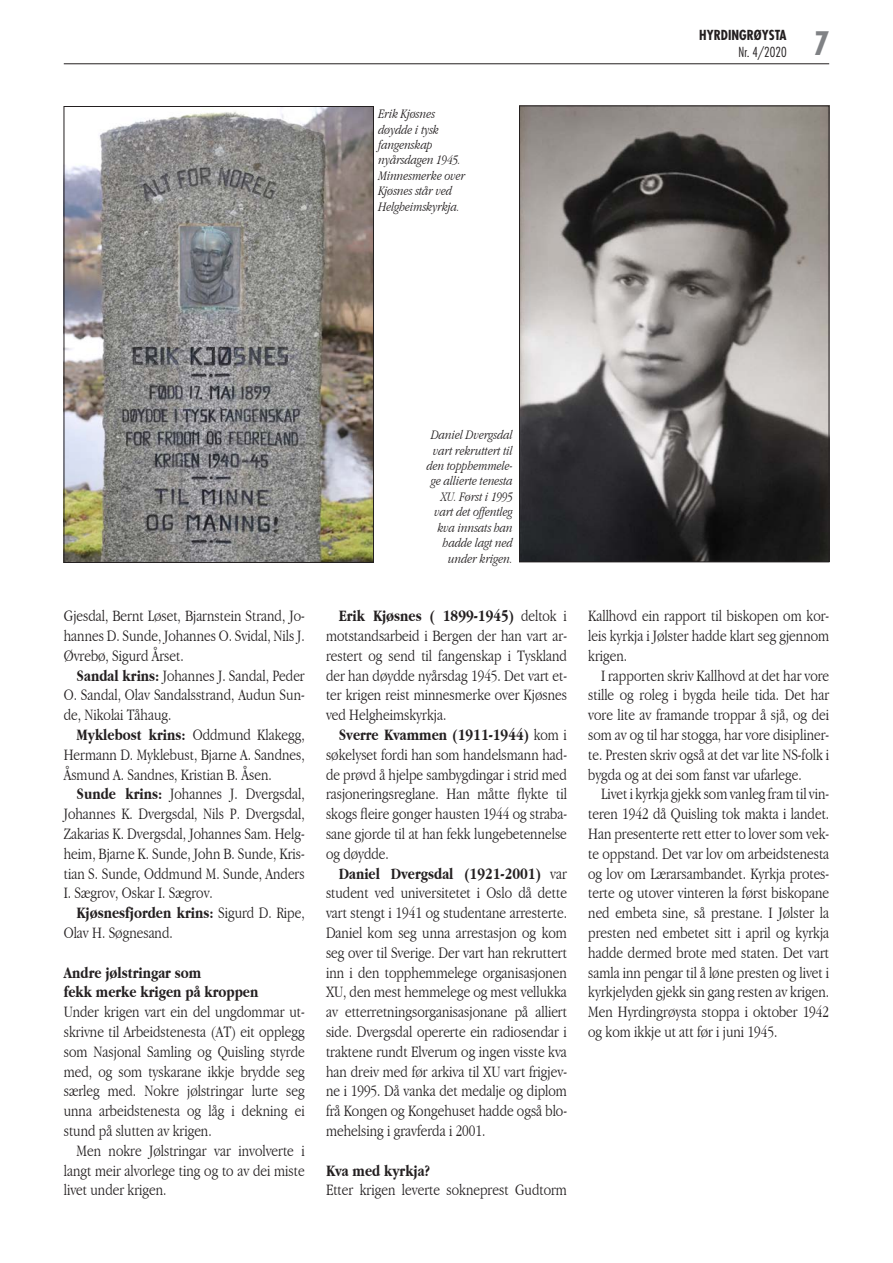
<style>
.page{position:relative;width:893px;height:1263px;background:#fff}
.page>*{position:absolute;margin:0;border:0;box-sizing:border-box;transform-origin:0 0}
.t1{font:700 condensed 31.5px "Futura";color:#808285}
.Brødtekst_innrykk{font:300 condensed 16.5px/19.8px "Garamond";color:#231f20;text-align:justify}
.Brødtekst{font:300 condensed 16.5px/19.8px "Garamond";color:#231f20;text-align:justify}
.Brødtekst_mellomtitt{font:700 condensed 16.5px/19.8px "Garamond";color:#231f20}
.Bilettekst{font:italic 300 condensed 13.5px/15.5px "Garamond";color:#231f20}
.t2{font:700 condensed 13.5px "Futura";color:#231f20}
.t3{font:300 condensed 13.5px "Futura";color:#231f20}
.s1{font-weight:700}
</style>
<div class="page">
<hr style="left:64px;top:64px;width:765px;height:1px;background:#231f20">
<img style="left:66px;top:108px;width:306px;height:453px">
<div style="left:64px;top:106px;width:310px;height:457px;border:1px solid #231f20"></div>
<img style="left:521px;top:108px;width:306px;height:452px">
<div style="left:519px;top:106px;width:310px;height:456px;border:1px solid #231f20"></div>
<p class="Bilettekst" style="left:378px;top:106px;width:88px">Erik Kjøsnes døydde i tysk fangenskap nyårsdagen 1945.<br>Minnesmerke over<br>Kjøsnes står ved<br>Helgheimskyrkja.</p>
<p class="t2" style="left:699px;top:27px;width:89px">HYRDINGRØYSTA</p>
<p class="t3" style="left:739px;top:43px;width:50px">Nr. 4/2020</p>
<h1 class="t1" style="left:814px;top:23px;width:17px">7</h1>
<p class="Brødtekst_innrykk" style="left:64px;top:606px;width:242px">Gjesdal, Bernt Løset, Bjarnstein Strand, Jo&shy;hannes D. Sunde, Johannes O. Svidal, Nils J.<br>Øvrebø, Sigurd Årset.</p>
<p class="Brødtekst_innrykk" style="left:64px;top:665px;width:242px;text-indent:13px"><span class="s1">Sandal krins:</span> Johannes J. Sandal, Peder O. Sandal, Olav Sandalsstrand, Audun Sun&shy;de, Nikolai Tåhaug.</p>
<p class="Brødtekst_innrykk" style="left:64px;top:725px;width:242px;text-indent:13px"><span class="s1">Myklebost krins:</span> Oddmund Klakegg, Hermann D. Myklebust, Bjarne A. Sandnes, Åsmund A. Sandnes, Kristian B. Åsen.</p>
<p class="Brødtekst_innrykk" style="left:64px;top:784px;width:242px;text-indent:13px"><span class="s1">Sunde krins:</span> Johannes J. Dvergsdal, Johannes K. Dvergsdal, Nils P. Dvergsdal, Zakarias K. Dvergsdal, Johannes Sam. Helg&shy;heim, Bjarne K. Sunde, John B. Sunde, Kris&shy;tian S. Sunde, Oddmund M. Sunde, Anders I. Sægrov, Oskar I. Sægrov.</p>
<p class="Brødtekst_innrykk" style="left:64px;top:903px;width:242px;text-indent:13px"><span class="s1">Kjøsnesfjorden krins:</span> Sigurd D. Ripe,<br>Olav H. Søgnesand.</p>
<p class="Brødtekst_mellomtitt" style="left:64px;top:962px;width:196px">Andre jølstringar som<br>fekk merke krigen på kroppen</p>
<p class="Brødtekst" style="left:64px;top:1002px;width:242px">Under krigen vart ein del ungdommar ut&shy;skrivne til Arbeidstenesta (AT) eit opplegg som Nasjonal Samling og Quisling styrde med, og som tyskarane ikkje brydde seg særleg med. Nokre jølstringar lurte seg unna arbeidstenesta og låg i dekning ei stund på slutten av krigen.</p>
<p class="Brødtekst_innrykk" style="left:64px;top:1141px;width:242px;text-indent:13px">Men nokre Jølstringar var involverte i langt meir alvorlege ting og to av dei miste livet under krigen.</p>
<p class="Bilettekst" style="left:427px;top:427px;width:88px;text-align:right">Daniel Dvergsdal vart rekruttert til den topphemmele&shy;ge allierte tenesta<br>XU. Først i 1995 vart det offentleg kva innsats han hadde lagt ned under krigen.</p>
<p class="Brødtekst_innrykk" style="left:326px;top:606px;width:242px;text-indent:13px"><span class="s1">Erik Kjøsnes ( 1899-1945)</span> deltok i motstandsarbeid i Bergen der han vart ar&shy;restert og send til fangenskap i Tyskland der han døydde nyårsdag 1945. Det vart et&shy;ter krigen reist minnesmerke over Kjøsnes ved Helgheimskyrkja.</p>
<p class="Brødtekst_innrykk" style="left:326px;top:725px;width:242px;text-indent:13px"><span class="s1">Sverre Kvammen (1911-1944)</span> kom i søkelyset fordi han som handelsmann had&shy;de prøvd å hjelpe sambygdingar i strid med rasjoneringsreglane. Han måtte flykte til skogs fleire gonger hausten 1944 og straba&shy;sane gjorde til at han fekk lungebetennelse og døydde.</p>
<p class="Brødtekst_innrykk" style="left:326px;top:863px;width:242px;text-indent:13px"><span class="s1">Daniel Dvergsdal (1921-2001)</span> var student ved universitetet i Oslo då dette vart stengt i 1941 og studentane arresterte.<br>Daniel kom seg unna arrestasjon og kom seg over til Sverige. Der vart han rekruttert inn i den topphemmelege organisasjonen XU, den mest hemmelege og mest vellukka av etterretningsorganisasjonane på alliert side. Dvergsdal opererte ein radiosendar i traktene rundt Elverum og ingen visste kva han dreiv med før arkiva til XU vart frigjev&shy;ne i 1995. Då vanka det medalje og diplom frå Kongen og Kongehuset hadde også blo&shy;mehelsing i gravferda i 2001.</p>
<p class="Brødtekst_mellomtitt" style="left:326px;top:1160px;width:105px">Kva med kyrkja?</p>
<p class="Brødtekst" style="left:326px;top:1180px;width:242px">Etter krigen leverte sokneprest Gudtorm</p>
<p class="Brødtekst" style="left:588px;top:606px;width:242px">Kallhovd ein rapport til biskopen om kor&shy;leis kyrkja i Jølster hadde klart seg gjennom krigen.</p>
<p class="Brødtekst_innrykk" style="left:588px;top:665px;width:242px;text-indent:13px">I rapporten skriv Kallhovd at det har vore stille og roleg i bygda heile tida. Det har vore lite av framande troppar å sjå, og dei som av og til har stogga, har vore disipliner&shy;te. Presten skriv også at det var lite NS-folk i bygda og at dei som fanst var ufarlege.</p>
<p class="Brødtekst_innrykk" style="left:588px;top:784px;width:242px;text-indent:13px">Livet i kyrkja gjekk som vanleg fram til vin&shy;teren 1942 då Quisling tok makta i landet.<br>Han presenterte rett etter to lover som vek&shy;te oppstand. Det var lov om arbeidstenesta og lov om Lærarsambandet. Kyrkja protes&shy;terte og utover vinteren la først biskopane ned embeta sine, så prestane. I Jølster la presten ned embetet sitt i april og kyrkja hadde dermed brote med staten. Det vart samla inn pengar til å løne presten og livet i kyrkjelyden gjekk sin gang resten av krigen.<br>Men Hyrdingrøysta stoppa i oktober 1942 og kom ikkje ut att før i juni 1945.</p>
</div>
